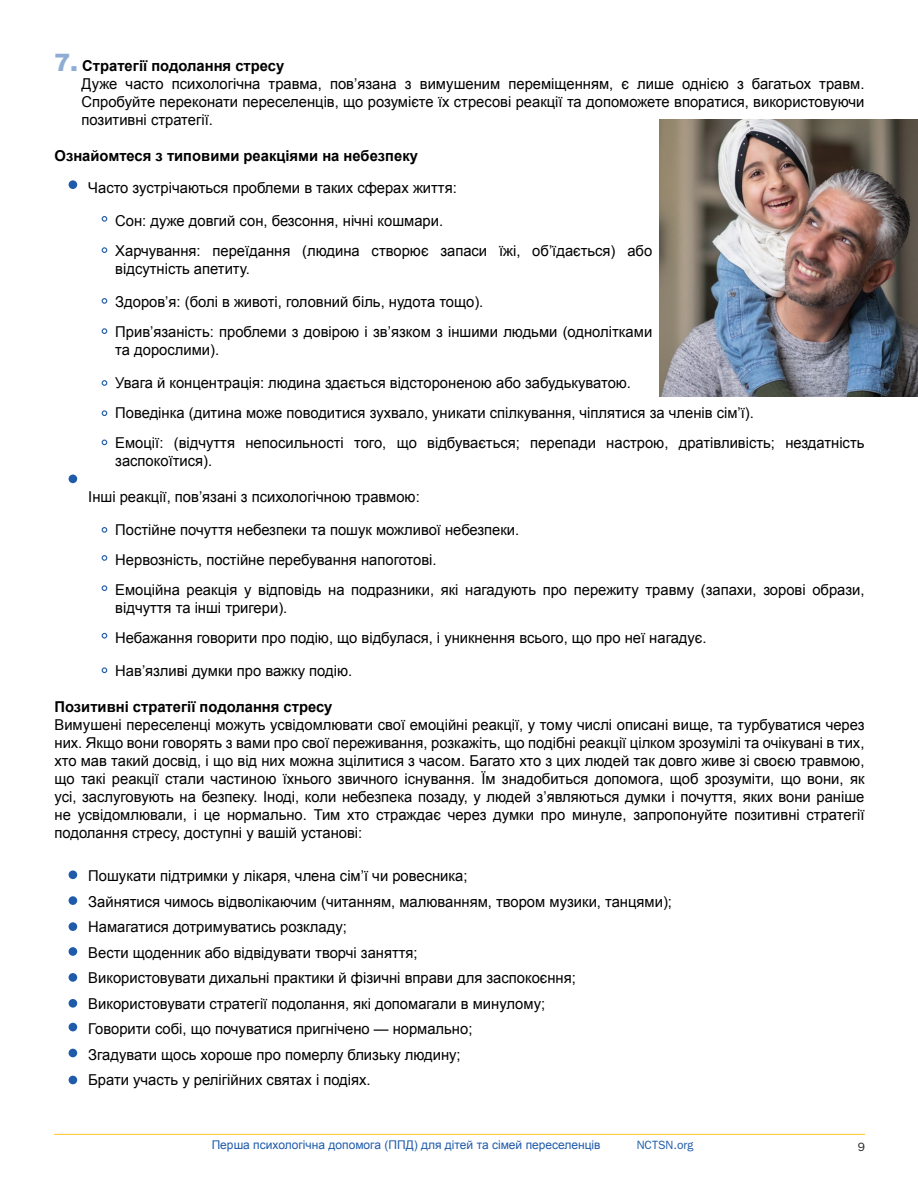
<style>
.page{position:relative;width:918px;height:1188px;background:#fff}
.page>*{position:absolute;margin:0;border:0;box-sizing:border-box;transform-origin:0 0}
.t1{font:15px/18px "Arial";color:#000}
.t2{font:700 15px "Arial";color:#000}
.t3{font:12px "Arial";color:#1f5baa}
.t4{font:12px "ITC Franklin Gothic Std";color:#1f5baa}
.t5{font:12px "ITC Franklin Gothic Std";color:#231f20}
.s1{font-weight:900;font-size:24px;color:#8fadd4}
</style>
<div class="page">
<hr style="left:54px;top:1134px;width:811px;height:1px;background:#ffc727">
<div style="left:69px;top:180px;width:8px;height:9px;background:#1f5baa;border-radius:50%"></div>
<div style="left:69px;top:475px;width:8px;height:8px;background:#1f5baa;border-radius:50%"></div>
<div style="left:69px;top:947px;width:8px;height:9px;background:#1f5baa;border-radius:50%"></div>
<div style="left:69px;top:922px;width:8px;height:9px;background:#1f5baa;border-radius:50%"></div>
<div style="left:69px;top:870px;width:8px;height:9px;background:#1f5baa;border-radius:50%"></div>
<div style="left:69px;top:1023px;width:8px;height:8px;background:#1f5baa;border-radius:50%"></div>
<div style="left:69px;top:1076px;width:8px;height:8px;background:#1f5baa;border-radius:50%"></div>
<div style="left:69px;top:999px;width:8px;height:9px;background:#1f5baa;border-radius:50%"></div>
<div style="left:69px;top:1049px;width:8px;height:8px;background:#1f5baa;border-radius:50%"></div>
<div style="left:69px;top:973px;width:8px;height:9px;background:#1f5baa;border-radius:50%"></div>
<div style="left:69px;top:896px;width:8px;height:9px;background:#1f5baa;border-radius:50%"></div>
<svg style="left:102px;top:216px;width:5px;height:6px"></svg>
<svg style="left:102px;top:298px;width:5px;height:6px"></svg>
<svg style="left:102px;top:410px;width:5px;height:6px"></svg>
<svg style="left:102px;top:380px;width:5px;height:6px"></svg>
<svg style="left:102px;top:440px;width:5px;height:5px"></svg>
<svg style="left:102px;top:527px;width:5px;height:6px"></svg>
<svg style="left:102px;top:633px;width:5px;height:6px"></svg>
<svg style="left:102px;top:585px;width:5px;height:6px"></svg>
<svg style="left:102px;top:667px;width:5px;height:6px"></svg>
<svg style="left:102px;top:555px;width:5px;height:6px"></svg>
<svg style="left:102px;top:247px;width:5px;height:6px"></svg>
<svg style="left:102px;top:328px;width:5px;height:6px"></svg>
<img style="left:660px;top:120px;width:258px;height:276px">
<p class="t2" style="left:55px;top:56px;width:231px"><span class="s1">7.</span> Стратегії подолання стресу</p>
<p class="t1" style="left:82px;top:75px;width:784px;text-align:justify">Дуже часто психологічна травма, повʼязана з вимушеним переміщенням, є лише однією з багатьох травм.<br>Спробуйте переконати переселенців, що розумієте їх стресові реакції та допоможете впоратися, використовуючи позитивні стратегії.</p>
<p class="t2" style="left:55px;top:146px;width:365px">Ознайомтеся з типовими реакціями на небезпеку</p>
<p class="t1" style="left:88px;top:179px;width:370px">Часто зустрічаються проблеми в таких сферах життя:</p>
<p class="t1" style="left:115px;top:212px;width:329px">Сон: дуже довгий сон, безсоння, нічні кошмари.</p>
<p class="t1" style="left:115px;top:242px;width:539px">Харчування: переїдання (людина створює запаси їжі, обʼїдається) або відсутність апетиту.</p>
<p class="t1" style="left:115px;top:293px;width:370px">Здоровʼя: (болі в животі, головний біль, нудота тощо).</p>
<p class="t1" style="left:115px;top:323px;width:538px">Привʼязаність: проблеми з довірою і звʼязком з іншими людьми (однолітками та дорослими).</p>
<p class="t1" style="left:115px;top:374px;width:517px">Увага й концентрація: людина здається відстороненою або забудькуватою.</p>
<p class="t1" style="left:115px;top:404px;width:640px">Поведінка (дитина може поводитися зухвало, уникати спілкування, чіплятися за членів сімʼї).</p>
<p class="t1" style="left:115px;top:434px;width:751px">Емоції: (відчуття непосильності того, що відбувається; перепади настрою, дратівливість; нездатність заспокоїтися).</p>
<p class="t1" style="left:88px;top:488px;width:333px">Інші реакції, повʼязані з психологічною травмою:</p>
<p class="t1" style="left:115px;top:521px;width:406px">Постійне почуття небезпеки та пошук можливої небезпеки.</p>
<p class="t1" style="left:115px;top:551px;width:323px">Нервозність, постійне перебування напоготові.</p>
<p class="t1" style="left:115px;top:581px;width:751px">Емоційна реакція у відповідь на подразники, які нагадують про пережиту травму (запахи, зорові образи, відчуття та інші тригери).</p>
<p class="t1" style="left:115px;top:629px;width:593px">Небажання говорити про подію, що відбулася, і уникнення всього, що про неї нагадує.</p>
<p class="t1" style="left:115px;top:662px;width:238px">Навʼязливі думки про важку подію.</p>
<p class="t2" style="left:55px;top:697px;width:280px">Позитивні стратегії подолання стресу</p>
<p class="t1" style="left:55px;top:716px;width:811px;text-align:justify">Вимушені переселенці можуть усвідомлювати свої емоційні реакції, у тому числі описані вище, та турбуватися через них. Якщо вони говорять з вами про свої переживання, розкажіть, що подібні реакції цілком зрозумілі та очікувані в тих, хто мав такий досвід, і що від них можна зцілитися з часом. Багато хто з цих людей так довго живе зі своєю травмою, що такі реакції стали частиною їхнього звичного існування. Їм знадобиться допомога, щоб зрозуміти, що вони, як усі, заслуговують на безпеку. Іноді, коли небезпека позаду, у людей зʼявляються думки і почуття, яких вони раніше не усвідомлювали, і це нормально. Тим хто страждає через думки про минуле, запропонуйте позитивні стратегії подолання стресу, доступні у вашій установі:</p>
<p class="t1" style="left:88px;top:867px;width:381px">Пошукати підтримки у лікаря, члена сімʼї чи ровесника;</p>
<p class="t1" style="left:88px;top:893px;width:585px">Зайнятися чимось відволікаючим (читанням, малюванням, твором музики, танцями);</p>
<p class="t1" style="left:88px;top:918px;width:260px">Намагатися дотримуватись розкладу;</p>
<p class="t1" style="left:88px;top:944px;width:331px">Вести щоденник або відвідувати творчі заняття;</p>
<p class="t1" style="left:88px;top:969px;width:489px">Використовувати дихальні практики й фізичні вправи для заспокоєння;</p>
<p class="t1" style="left:88px;top:995px;width:458px">Використовувати стратегії подолання, які допомагали в минулому;</p>
<p class="t1" style="left:88px;top:1020px;width:386px">Говорити собі, що почуватися пригнічено — нормально;</p>
<p class="t1" style="left:88px;top:1046px;width:374px">Згадувати щось хороше про померлу близьку людину;</p>
<p class="t1" style="left:88px;top:1071px;width:284px">Брати участь у релігійних святах і подіях.</p>
<p class="t3" style="left:212px;top:1137px;width:390px">Перша психологічна допомога (ППД) для дітей та сімей переселенців</p>
<p class="t4" style="left:637px;top:1138px;width:58px">NCTSN.org</p>
<p class="t5" style="left:858px;top:1140px;width:9px">9</p>
</div>
